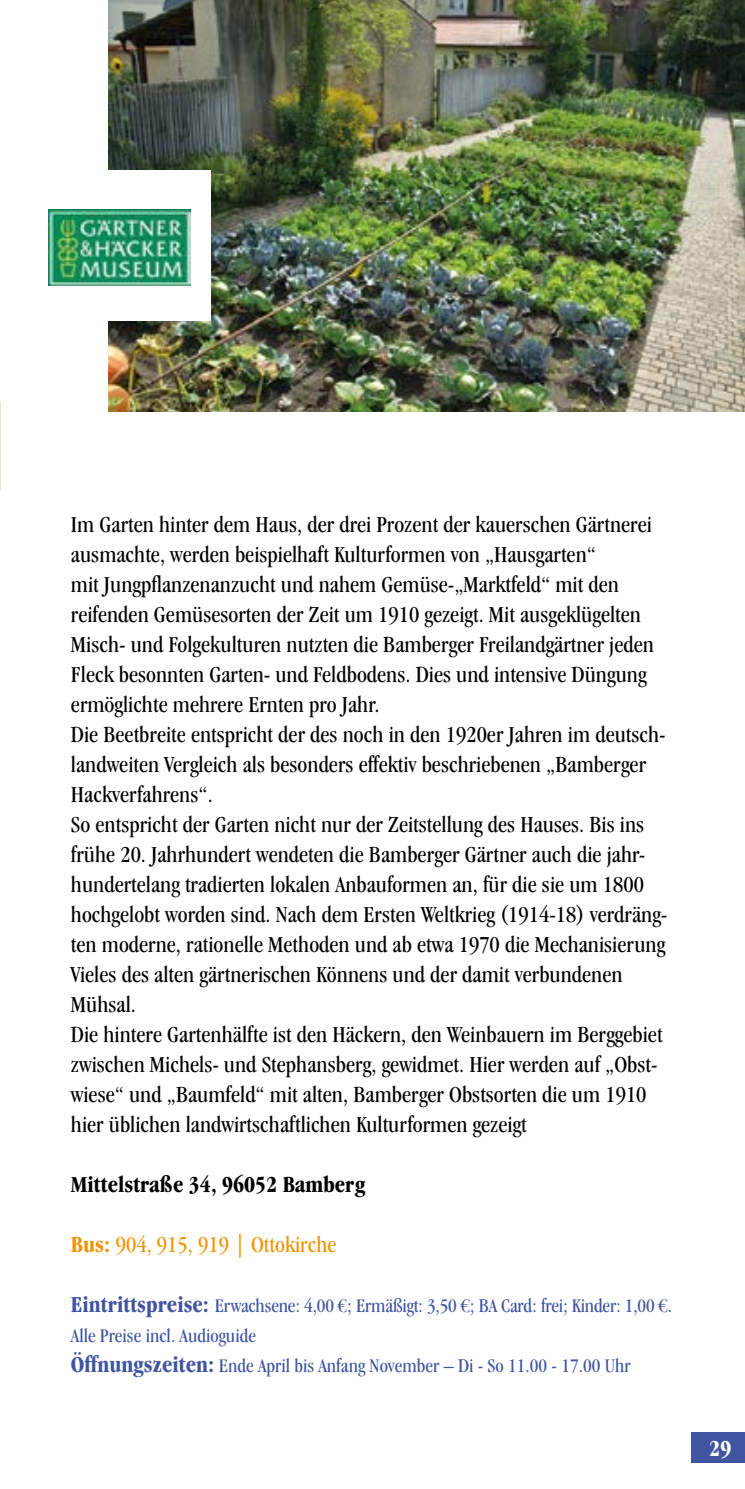
<style>
.page{position:relative;width:745px;height:1489px;background:#fff}
.page>*{position:absolute;margin:0;border:0;box-sizing:border-box;transform-origin:0 0}
.t1{font:condensed 23.75px/30px "Garamond IT Cby BT";color:#000}
.t2{font:700 condensed 23.75px "Garamond IT Cby BT";color:#000}
.t3{font:condensed 23.75px "Garamond IT Cby BT";color:#f39200}
.t4{font:700 condensed 23.75px "Garamond IT Cby BT";color:#fff}
.t5{font:condensed 20px/30px "Garamond IT Cby BT";color:#4054a1}
.s1{font-weight:700}
.s2{font-weight:700;font-size:23.75px}
.s3{font-family:"Garamond";font-stretch:normal}
</style>
<div class="page">
<div style="left:691px;top:1431px;width:53px;height:30px;background:#4054a1"></div>
<img style="left:108px;top:0;width:636px;height:411px">
<div style="left:35px;top:171px;width:176px;height:150px;background:#fff"></div>
<img style="left:48px;top:209px;width:142px;height:76px">
<p class="t1" style="left:71px;top:509px;width:597px">Im Garten hinter dem Haus, der drei Prozent der kauerschen Gärtnerei ausmachte, werden beispielhaft Kulturformen von „Hausgarten“<br>mit Jungpflanzenanzucht und nahem Gemüse-„Marktfeld“ mit den reifenden Gemüsesorten der Zeit um 1910 gezeigt. Mit ausgeklügelten Misch- und Folgekulturen nutzten die Bamberger Freilandgärtner jeden Fleck besonnten Garten- und Feldbodens. Dies und intensive Düngung ermöglichte mehrere Ernten pro Jahr.<br>Die Beetbreite entspricht der des noch in den 1920er Jahren im deutsch&shy;landweiten Vergleich als besonders effektiv beschriebenen „Bamberger Hackverfahrens“.<br>So entspricht der Garten nicht nur der Zeitstellung des Hauses. Bis ins frühe 20. Jahrhundert wendeten die Bamberger Gärtner auch die jahr&shy;hundertelang tradierten lokalen Anbauformen an, für die sie um 1800 hochgelobt worden sind. Nach dem Ersten Weltkrieg (1914-18) verdräng&shy;ten moderne, rationelle Methoden und ab etwa 1970 die Mechanisierung Vieles des alten gärtnerischen Könnens und der damit verbundenen Mühsal.<br>Die hintere Gartenhälfte ist den Häckern, den Weinbauern im Berggebiet zwischen Michels- und Stephansberg, gewidmet. Hier werden auf „Obst&shy;wiese“ und „Baumfeld“ mit alten, Bamberger Obstsorten die um 1910 hier üblichen landwirtschaftlichen Kulturformen gezeigt</p>
<p class="t2" style="left:71px;top:1170px;width:295px">Mittelstraße 34, 96052 Bamberg</p>
<p class="t3" style="left:71px;top:1230px;width:267px"><span class="s1">Bus:</span> 904, 915, 919 | Ottokirche</p>
<p class="t5" style="left:71px;top:1290px;width:602px"><span class="s2">Eintrittspreise:</span> Erwachsene: 4,00 <span class="s3">€</span>; Ermäßigt: 3,50 <span class="s3">€</span>; BA Card: frei; Kinder: 1,00 <span class="s3">€</span>.<br>Alle Preise incl. Audioguide<br><span class="s2">Öffnungszeiten:</span> Ende April bis Anfang November – Di - So 11.00 - 17.00 Uhr</p>
<p class="t4" style="left:709px;top:1434px;width:24px">29</p>
</div>
